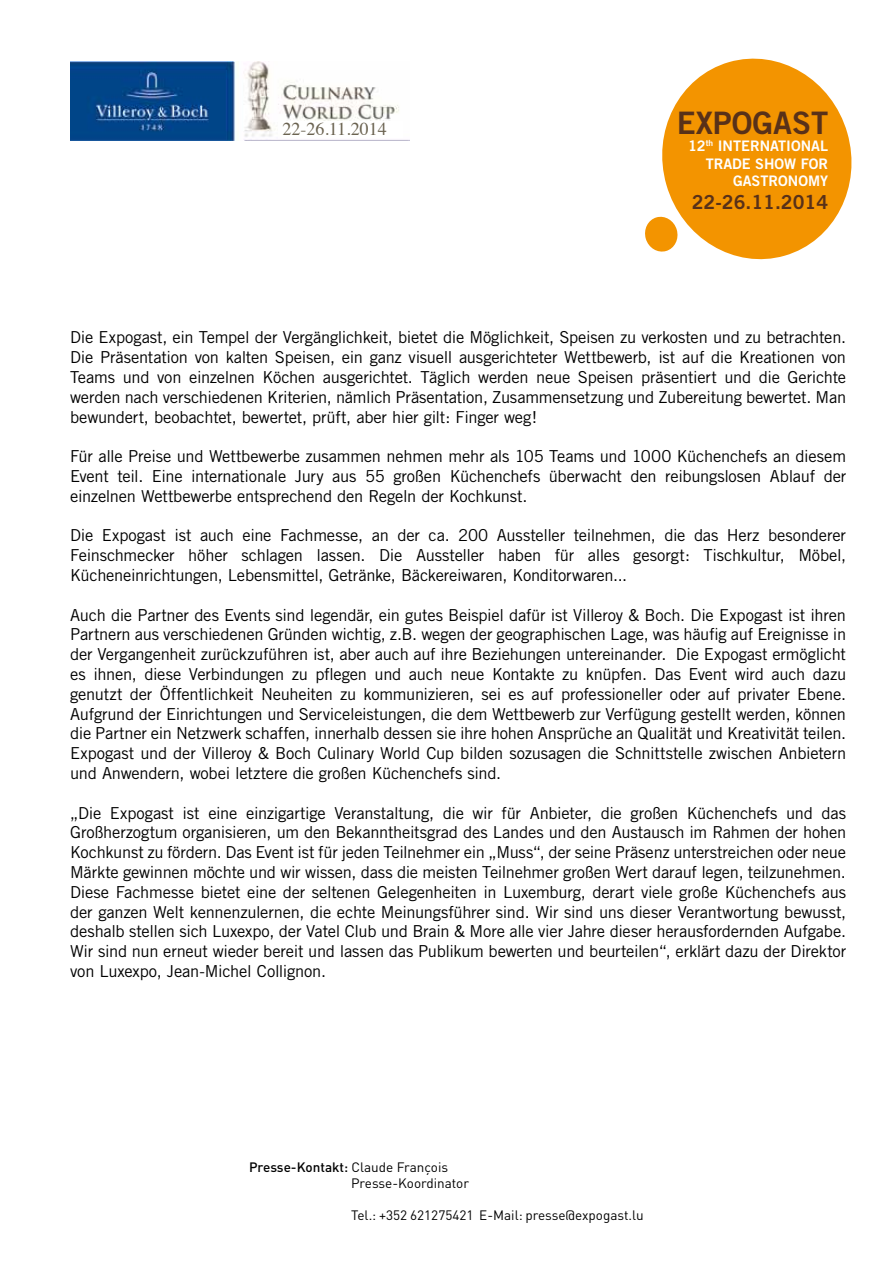
<style>
.page{position:relative;width:893px;height:1263px;background:#fff}
.page>*{position:absolute;margin:0;border:0;box-sizing:border-box;transform-origin:0 0}
.t1{font:30.9px "Trade Gothic Bold Two";color:#583119}
.t2{font:19.35px "Trade Gothic Bold Two";color:#583119}
.t3{font:18px "Times";color:#6b6351}
.t4{font:16.5px/19.8px "Trade Gothic";letter-spacing:-.015em;color:#000;text-align:justify}
.t5{font:14.55px/17.4px "Trade Gothic Bold Two";color:#fff;text-align:right}
.t6{font:13.5px/16.2px "DIN";color:#000}
.s1{font-weight:500}
</style>
<div class="page">
<svg style="left:662px;top:58px;width:190px;height:202px;fill:#f39400"></svg>
<svg style="left:645px;top:215px;width:34px;height:38px"></svg>
<img style="left:70px;top:62px;width:339px;height:78px">
<div style="left:282px;top:121px;width:121px;height:17px;background:#fff"></div>
<p class="t3" style="left:282px;top:112px;width:106px">22-26.11.2014</p>
<h1 class="t1" style="left:677px;top:104px;width:153px">EXPOGAST</h1>
<p class="t5" style="left:688px;top:137px;width:142px">12<sup>th</sup> INTERNATIONAL<br>TRADE SHOW FOR<br>GASTRONOMY</p>
<p class="t2" style="left:692px;top:190px;width:138px">22-26.11.2014</p>
<p class="t4" style="left:70px;top:327px;width:777px">Die Expogast, ein Tempel der Vergänglichkeit, bietet die Möglichkeit, Speisen zu verkosten und zu betrachten.<br>Die Präsentation von kalten Speisen, ein ganz visuell ausgerichteter Wettbewerb, ist auf die Kreationen von Teams und von einzelnen Köchen ausgerichtet. Täglich werden neue Speisen präsentiert und die Gerichte werden nach verschiedenen Kriterien, nämlich Präsentation, Zusammensetzung und Zubereitung bewertet. Man bewundert, beobachtet, bewertet, prüft, aber hier gilt: Finger weg!</p>
<p class="t4" style="left:70px;top:446px;width:778px">Für alle Preise und Wettbewerbe zusammen nehmen mehr als 105 Teams und 1000 Küchenchefs an diesem Event teil. Eine internationale Jury aus 55 großen Küchenchefs überwacht den reibungslosen Ablauf der einzelnen Wettbewerbe entsprechend den Regeln der Kochkunst.</p>
<p class="t4" style="left:70px;top:525px;width:777px">Die Expogast ist auch eine Fachmesse, an der ca. 200 Aussteller teilnehmen, die das Herz besonderer Feinschmecker höher schlagen lassen. Die Aussteller haben für alles gesorgt: Tischkultur, Möbel, Kücheneinrichtungen, Lebensmittel, Getränke, Bäckereiwaren, Konditorwaren...</p>
<p class="t4" style="left:70px;top:605px;width:778px">Auch die Partner des Events sind legendär, ein gutes Beispiel dafür ist Villeroy &amp; Boch. Die Expogast ist ihren Partnern aus verschiedenen Gründen wichtig, z.B. wegen der geographischen Lage, was häufig auf Ereignisse in der Vergangenheit zurückzuführen ist, aber auch auf ihre Beziehungen untereinander. Die Expogast ermöglicht es ihnen, diese Verbindungen zu pflegen und auch neue Kontakte zu knüpfen. Das Event wird auch dazu genutzt der Öffentlichkeit Neuheiten zu kommunizieren, sei es auf professioneller oder auf privater Ebene.<br>Aufgrund der Einrichtungen und Serviceleistungen, die dem Wettbewerb zur Verfügung gestellt werden, können die Partner ein Netzwerk schaffen, innerhalb dessen sie ihre hohen Ansprüche an Qualität und Kreativität teilen.<br>Expogast und der Villeroy &amp; Boch Culinary World Cup bilden sozusagen die Schnittstelle zwischen Anbietern und Anwendern, wobei letztere die großen Küchenchefs sind.</p>
<p class="t4" style="left:70px;top:803px;width:778px">„Die Expogast ist eine einzigartige Veranstaltung, die wir für Anbieter, die großen Küchenchefs und das Großherzogtum organisieren, um den Bekanntheitsgrad des Landes und den Austausch im Rahmen der hohen Kochkunst zu fördern. Das Event ist für jeden Teilnehmer ein „Muss“, der seine Präsenz unterstreichen oder neue Märkte gewinnen möchte und wir wissen, dass die meisten Teilnehmer großen Wert darauf legen, teilzunehmen.<br>Diese Fachmesse bietet eine der seltenen Gelegenheiten in Luxemburg, derart viele große Küchenchefs aus der ganzen Welt kennenzulernen, die echte Meinungsführer sind. Wir sind uns dieser Verantwortung bewusst, deshalb stellen sich Luxexpo, der Vatel Club und Brain &amp; More alle vier Jahre dieser herausfordernden Aufgabe.<br>Wir sind nun erneut wieder bereit und lassen das Publikum bewerten und beurteilen“, erklärt dazu der Direktor von Luxexpo, Jean-Michel Collignon.</p>
<p class="t6" style="left:351px;top:1158px;width:119px;text-indent:-102px"><span class="s1">Presse-Kontakt:</span> Claude François<br>Presse-Koordinator</p>
<p class="t6" style="left:351px;top:1207px;width:294px">Tel.: +352 621275421 E-Mail: presse@expogast.lu</p>
</div>
